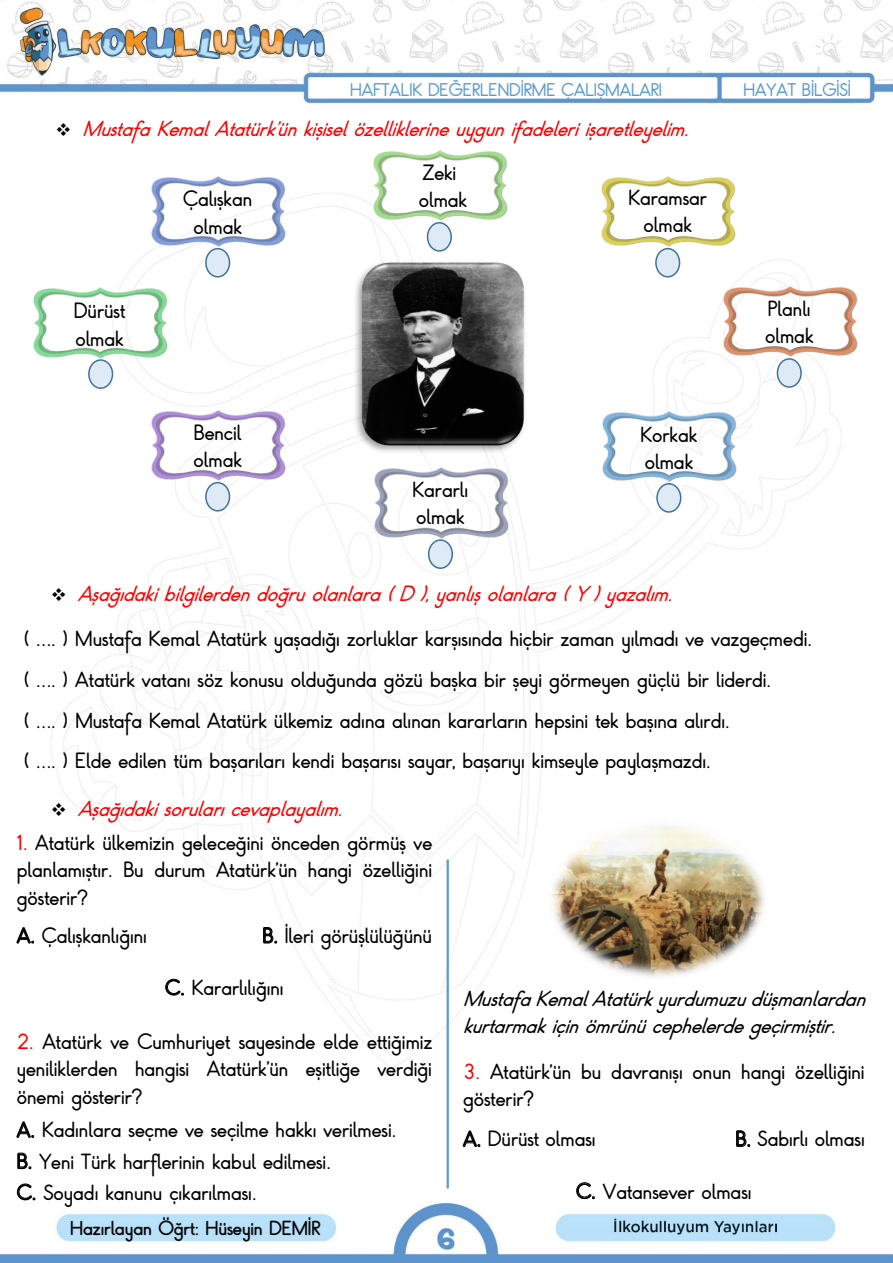
<style>
.page{position:relative;width:893px;height:1263px;background:#fff}
.page>*{position:absolute;margin:0;border:0;box-sizing:border-box;transform-origin:0 0}
.t1{font:18px/27.2px "Kayra Aydin";color:#000}
.t2{font:italic 18px "Kayra Aydin";color:#f00}
.t3{font:italic 18px/27.2px "Kayra Aydin";color:#000}
.t4{font:16.5px "Kayra Aydin";color:#000}
.t5{font:15px "Kayra Aydin";color:#5b9bd5}
.s1{color:#000}
.s2{color:#f00}
</style>
<div class="page">
<img style="left:0;top:0;width:892px;height:1262px">
<img style="left:59px;top:1215px;width:287px;height:30px">
<img style="left:322px;top:80px;width:402px;height:21px">
<img style="left:733px;top:80px;width:141px;height:20px">
<img style="left:6px;top:803px;width:437px;height:409px">
<svg style="left:16px;top:927px;width:18px;height:17px"></svg>
<svg style="left:263px;top:927px;width:14px;height:17px"></svg>
<svg style="left:165px;top:979px;width:19px;height:16px"></svg>
<svg style="left:16px;top:1121px;width:18px;height:17px"></svg>
<svg style="left:17px;top:1152px;width:14px;height:17px"></svg>
<svg style="left:17px;top:1183px;width:18px;height:17px"></svg>
<img style="left:452px;top:797px;width:424px;height:410px">
<svg style="left:463px;top:1130px;width:17px;height:17px"></svg>
<svg style="left:736px;top:1130px;width:14px;height:17px"></svg>
<svg style="left:576px;top:1182px;width:19px;height:17px"></svg>
<hr style="left:447px;top:859px;width:2px;height:329px;background:#5b9bd5">
<img style="left:350px;top:257px;width:179px;height:201px">
<img style="left:151px;top:171px;width:136px;height:78px">
<img style="left:158px;top:185px;width:119px;height:57px">
<div style="left:206px;top:249px;width:24px;height:28px;background:#deebf7;border-radius:50%"></div>
<div style="left:205px;top:248px;width:25px;height:30px;border:2px solid #41719c;border-radius:50%"></div>
<img style="left:33px;top:282px;width:136px;height:78px">
<img style="left:40px;top:299px;width:119px;height:54px">
<div style="left:89px;top:360px;width:23px;height:28px;background:#deebf7;border-radius:50%"></div>
<div style="left:88px;top:359px;width:25px;height:30px;border:2px solid #41719c;border-radius:50%"></div>
<img style="left:151px;top:405px;width:136px;height:78px">
<img style="left:158px;top:420px;width:119px;height:56px">
<div style="left:206px;top:483px;width:24px;height:28px;background:#deebf7;border-radius:50%"></div>
<div style="left:205px;top:482px;width:25px;height:30px;border:2px solid #41719c;border-radius:50%"></div>
<img style="left:372px;top:145px;width:136px;height:78px">
<img style="left:380px;top:160px;width:119px;height:57px">
<div style="left:428px;top:223px;width:23px;height:28px;background:#deebf7;border-radius:50%"></div>
<div style="left:427px;top:222px;width:25px;height:30px;border:2px solid #41719c;border-radius:50%"></div>
<img style="left:374px;top:462px;width:136px;height:78px">
<img style="left:381px;top:478px;width:119px;height:56px">
<div style="left:429px;top:540px;width:23px;height:28px;background:#deebf7;border-radius:50%"></div>
<div style="left:428px;top:539px;width:25px;height:30px;border:2px solid #41719c;border-radius:50%"></div>
<img style="left:601px;top:171px;width:136px;height:78px">
<img style="left:608px;top:185px;width:119px;height:57px">
<div style="left:656px;top:249px;width:24px;height:28px;background:#deebf7;border-radius:50%"></div>
<div style="left:655px;top:248px;width:25px;height:30px;border:2px solid #41719c;border-radius:50%"></div>
<img style="left:722px;top:281px;width:136px;height:78px">
<img style="left:730px;top:296px;width:119px;height:57px">
<div style="left:777px;top:359px;width:24px;height:28px;background:#deebf7;border-radius:50%"></div>
<div style="left:777px;top:358px;width:25px;height:30px;border:2px solid #41719c;border-radius:50%"></div>
<img style="left:602px;top:406px;width:136px;height:78px">
<img style="left:609px;top:422px;width:119px;height:54px">
<div style="left:657px;top:484px;width:24px;height:28px;background:#deebf7;border-radius:50%"></div>
<div style="left:656px;top:483px;width:25px;height:30px;border:2px solid #41719c;border-radius:50%"></div>
<img style="left:547px;top:816px;width:222px;height:166px">
<p class="t5" style="left:350px;top:80px;width:313px">HAFTALIK DEĞERLENDİRME ÇALIŞMALARI</p>
<p class="t5" style="left:743px;top:80px;width:109px">HAYAT BİLGİSİ</p>
<p class="t2" style="left:56px;top:116px;width:643px"><span class="s1">❖</span> MustafaKemalAtatürk’ünkişiselözelliklerineuygunifadeleriişaretleyelim.</p>
<p class="t1" style="left:74px;top:299px;width:53px">Dürüst olmak</p>
<p class="t1" style="left:183px;top:187px;width:71px;text-align:center">Çalışkan olmak</p>
<p class="t1" style="left:193px;top:420px;width:50px">Bencil olmak</p>
<p class="t1" style="left:419px;top:160px;width:50px">Zeki olmak</p>
<p class="t1" style="left:413px;top:478px;width:57px">Kararlı olmak</p>
<p class="t1" style="left:628px;top:185px;width:80px;text-align:center">Karamsar olmak</p>
<p class="t1" style="left:640px;top:422px;width:58px">Korkak olmak</p>
<p class="t1" style="left:765px;top:296px;width:50px">Planlı olmak</p>
<p class="t2" style="left:51px;top:582px;width:632px"><span class="s1">❖</span> Aşağıdakibilgilerdendoğruolanlara(D),yanlışolanlara(Y)yazalım.</p>
<p class="t1" style="left:24px;top:627px;width:790px">( …. ) Mustafa Kemal Atatürk yaşadığı zorluklar karşısında hiçbir zaman yılmadı ve vazgeçmedi.</p>
<p class="t1" style="left:24px;top:667px;width:749px">( …. ) Atatürk vatanı söz konusu olduğunda gözü başka bir şeyi görmeyen güçlü bir liderdi.</p>
<p class="t1" style="left:24px;top:708px;width:708px">( …. ) Mustafa Kemal Atatürk ülkemiz adına alınan kararların hepsini tek başına alırdı.</p>
<p class="t1" style="left:24px;top:749px;width:688px">( …. ) Elde edilen tüm başarıları kendi başarısı sayar, başarıyı kimseyle paylaşmazdı.</p>
<p class="t2" style="left:51px;top:796px;width:302px"><span class="s1">❖</span> Aşağıdakisorularıcevaplayalım.</p>
<p class="t1" style="left:17px;top:831px;width:417px;text-align:justify"><span class="s2">1.</span> Atatürk ülkemizin geleceğini önceden görmüş ve planlamıştır. Bu durum Atatürk’ün hangi özelliğini gösterir?</p>
<p class="t1" style="left:17px;top:923px;width:132px">A. Çalışkanlığını</p>
<p class="t1" style="left:263px;top:923px;width:171px">B. İleri görüşlülüğünü</p>
<p class="t1" style="left:165px;top:975px;width:120px">C. Kararlılığını</p>
<p class="t1" style="left:17px;top:1030px;width:417px;text-align:justify"><span class="s2">2.</span> Atatürk ve Cumhuriyet sayesinde elde ettiğimiz yeniliklerden hangisi Atatürk’ün eşitliğe verdiği önemi gösterir?</p>
<p class="t1" style="left:17px;top:1116px;width:381px;line-height:31.2px">A. Kadınlara seçme ve seçilme hakkı verilmesi.<br>B. Yeni Türk harflerinin kabul edilmesi.<br>C. Soyadı kanunu çıkarılması.</p>
<p class="t4" style="left:70px;top:1216px;width:251px">Hazırlayan Öğrt: Hüseyin DEMİR</p>
<p class="t3" style="left:463px;top:987px;width:412px">MustafaKemalAtatürk yurdumuzudüşmanlardan kurtarmakiçinömrünücephelerdegeçirmiştir.</p>
<p class="t1" style="left:463px;top:1059px;width:403px"><span class="s2">3.</span> Atatürk’ün bu davranışı onun hangi özelliğini gösterir?</p>
<p class="t1" style="left:463px;top:1127px;width:134px">A. Dürüst olması</p>
<p class="t1" style="left:736px;top:1127px;width:131px">B. Sabırlı olması</p>
<p class="t1" style="left:576px;top:1179px;width:177px">C. Vatansever olması</p>
</div>
